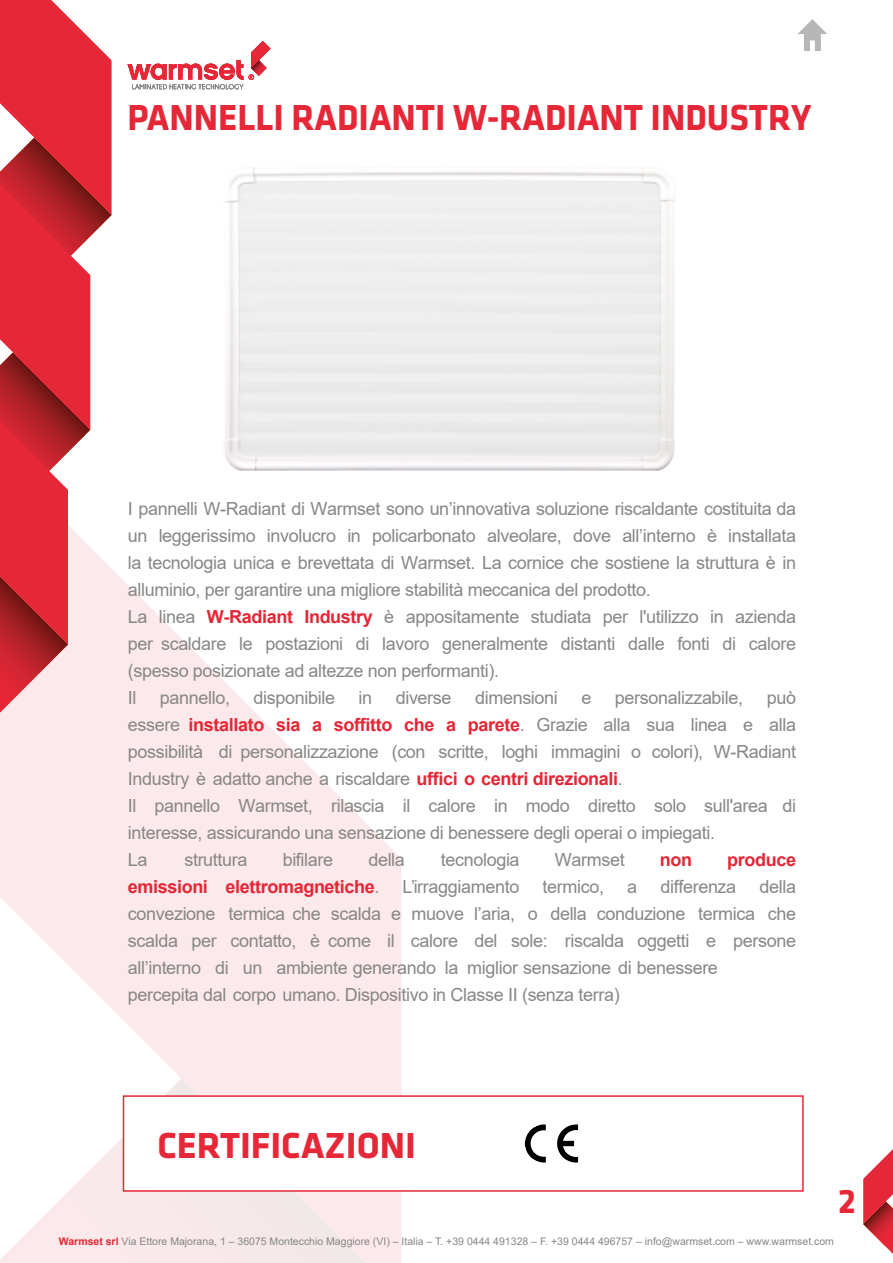
<style>
.page{position:relative;width:893px;height:1263px;background:#fff}
.page>*{position:absolute;margin:0;border:0;box-sizing:border-box;transform-origin:0 0}
.t1{font:700 37.5px "Klavika";color:#e62737;scale:.96 1}
.t2{font:700 37.5px "Klavika";color:#e62737}
.t3{font:700 35.25px "Klavika";color:#e62737}
.t4{font:18px/27px "Arial";letter-spacing:-.02em;color:#878786}
.t5{font:700 18px "Arial";letter-spacing:-.02em;color:#e52636}
.t6{font:10.5px "Arial";color:#878787}
.s1{font-weight:700;color:#e52636}
.s2{font-weight:400;color:#878786}
.s3{font-style:inherit}
.s4{font-weight:700;color:#e62737}
</style>
<div class="page">
<svg style="left:0;top:569px;width:402px;height:694px;fill:#fce9eb"></svg>
<svg style="left:863px;top:1149px;width:30px;height:105px"></svg>
<svg style="left:798px;top:19px;width:29px;height:32px"></svg>
<svg style="left:128px;top:41px;width:142px;height:48px"></svg>
<svg style="left:0;top:0;width:112px;height:712px"></svg>
<div style="left:123px;top:1095px;width:681px;height:97px;background:#fff;border:2px solid #e62737"></div>
<svg style="left:525px;top:1124px;width:53px;height:38px"></svg>
<h1 class="t1" style="left:128px;top:97px;width:714px">PANNELLI RADIANTI W-RADIANT INDUSTRY</h1>
<p class="t4" style="left:128px;top:495px;width:670px">I pannelli W-Radiant di Warmset sono un’innovativa soluzione riscaldante costituita da un leggerissimo involucro in policarbonato alveolare, dove all’interno è installata la tecnologia unica e brevettata di Warmset. La cornice che sostiene la struttura è in alluminio, per garantire una migliore stabilità meccanica del prodotto.<br>La linea <span class="s1">W-Radiant Industry</span> è appositamente studiata per l'utilizzo in azienda per scaldare le postazioni di lavoro generalmente distanti dalle fonti di calore (spesso posizionate ad altezze non performanti).<br>Il</p>
<p class="t4" style="left:128px;top:684px;width:670px;text-indent:639px">può essere <span class="s1">installato sia a soffitto che a parete</span>. Grazie alla sua linea e alla possibilità di personalizzazione (con scritte, loghi immagini o colori), W-Radiant Industry è adatto anche a riscaldare <span class="s1">uffici o centri direzionali</span>.<br>Il pannello Warmset, rilascia il calore in modo diretto solo sull'area di interesse, assicurando una sensazione di benessere degli operai o impiegati.<br>La</p>
<p class="t4" style="left:160px;top:684px;width:72px">pannello,</p>
<p class="t4" style="left:254px;top:684px;width:83px">disponibile</p>
<p class="t4" style="left:359px;top:684px;width:15px">in</p>
<p class="t4" style="left:396px;top:684px;width:57px">diverse</p>
<p class="t4" style="left:475px;top:684px;width:84px">dimensioni</p>
<p class="t4" style="left:581px;top:684px;width:12px">e</p>
<p class="t4" style="left:615px;top:684px;width:130px">personalizzabile,</p>
<p class="t4" style="left:184px;top:846px;width:65px">struttura</p>
<p class="t4" style="left:283px;top:846px;width:52px">bifilare</p>
<p class="t4" style="left:368px;top:846px;width:38px">della</p>
<p class="t4" style="left:441px;top:846px;width:80px">tecnologia</p>
<p class="t4" style="left:555px;top:846px;width:71px">Warmset</p>
<p class="t5" style="left:660px;top:847px;width:34px">non</p>
<p class="t5" style="left:727px;top:847px;width:70px">produce</p>
<p class="t5" style="left:128px;top:874px;width:253px">emissioni elettromagnetiche<span class="s2">.</span></p>
<p class="t4" style="left:402px;top:873px;width:119px">L’irraggiamento</p>
<p class="t4" style="left:543px;top:873px;width:63px">termico,</p>
<p class="t4" style="left:627px;top:873px;width:12px">a</p>
<p class="t4" style="left:660px;top:873px;width:77px">differenza</p>
<p class="t4" style="left:128px;top:873px;width:670px;text-indent:632px">della convezione termica che scalda e muove l’aria, o della conduzione termica che scalda per contatto, è come il calore del sole: riscalda oggetti e persone all’interno di un ambiente generando la miglior sensazione di benessere<br>percepita dal corpo umano. <span class="s3">Dispositivo in Classe II (senza terra)</span></p>
<h1 class="t2" style="left:157px;top:1125px;width:260px">CERTIFICAZIONI</h1>
<h2 class="t3" style="left:838px;top:1182px;width:19px">2</h2>
<p class="t6" style="left:59px;top:1234px;width:777px"><span class="s4">Warmset srl</span> Via Ettore Majorana, 1 – 36075 Montecchio Maggiore (VI) – Italia – T. +39 0444 491328 – F. +39 0444 496757 – info@warmset.com – www.warmset.com</p>
</div>
